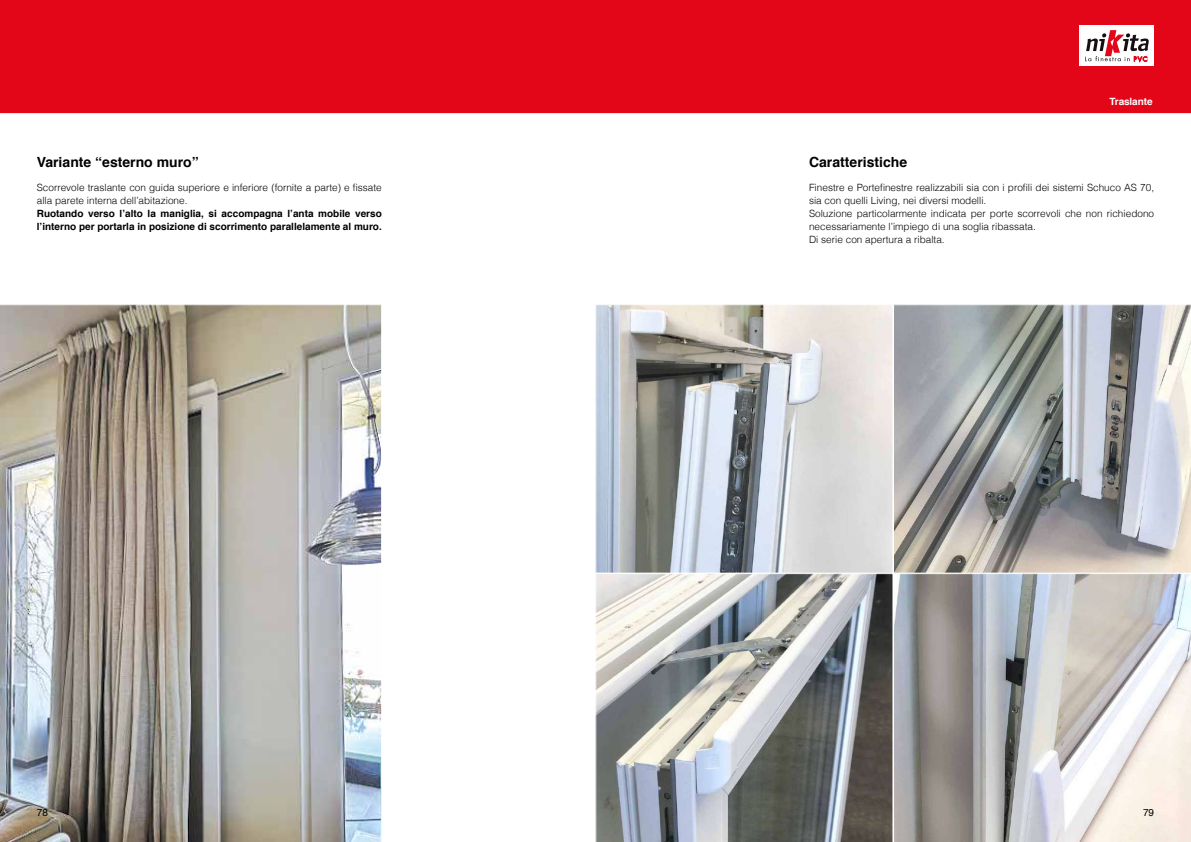
<style>
.page{position:relative;width:1191px;height:842px;background:#fff}
.page>*{position:absolute;margin:0;border:0;box-sizing:border-box;transform-origin:0 0}
.t1{font:700 14px "Helvetica";color:#000}
.t2{font:300 10px/13px "Helvetica";color:#000}
.t3{font:700 10px/13px "Helvetica";color:#000}
.t4{font:700 10px "Helvetica";letter-spacing:-.01em;color:#fff}
.t5{font:10px "Helvetica";color:#000}
</style>
<div class="page">
<img style="left:0;top:304px;width:382px;height:538px">
<img style="left:597px;top:306px;width:294px;height:265px">
<div style="left:595px;top:304px;width:298px;height:269px;border:1px solid #fff"></div>
<svg style="left:893px;top:304px;width:298px;height:269px"></svg>
<svg style="left:595px;top:573px;width:298px;height:269px"></svg>
<svg style="left:894px;top:573px;width:297px;height:269px"></svg>
<div style="left:0;top:0;width:1191px;height:114px;background:#e30518"></div>
<div style="left:1079px;top:26px;width:75px;height:40px;background:#fff"></div>
<svg style="left:1085px;top:13px;width:64px;height:50px"></svg>
<h1 class="t1" style="left:37px;top:151px;width:163px">Variante “esterno muro”</h1>
<p class="t2" style="left:37px;top:181px;width:346px">Scorrevole traslante con guida superiore e inferiore (fornite a parte) e fissate alla parete interna dell’abitazione.</p>
<p class="t3" style="left:37px;top:207px;width:346px">Ruotando verso l’alto la maniglia, si accompagna l’anta mobile verso l’interno per portarla in posizione di scorrimento parallelamente al muro.</p>
<p class="t4" style="left:1109px;top:94px;width:45px">Traslante</p>
<h1 class="t1" style="left:809px;top:151px;width:100px">Caratteristiche</h1>
<p class="t2" style="left:809px;top:181px;width:346px">Finestre e Portefinestre realizzabili sia con i profili dei sistemi Schuco AS 70, sia con quelli Living, nei diversi modelli.<br>Soluzione particolarmente indicata per porte scorrevoli che non richiedono necessariamente l’impiego di una soglia ribassata.<br>Di serie con apertura a ribalta.</p>
<p class="t5" style="left:37px;top:805px;width:13px">78</p>
<p class="t5" style="left:1143px;top:805px;width:13px">79</p>
</div>
